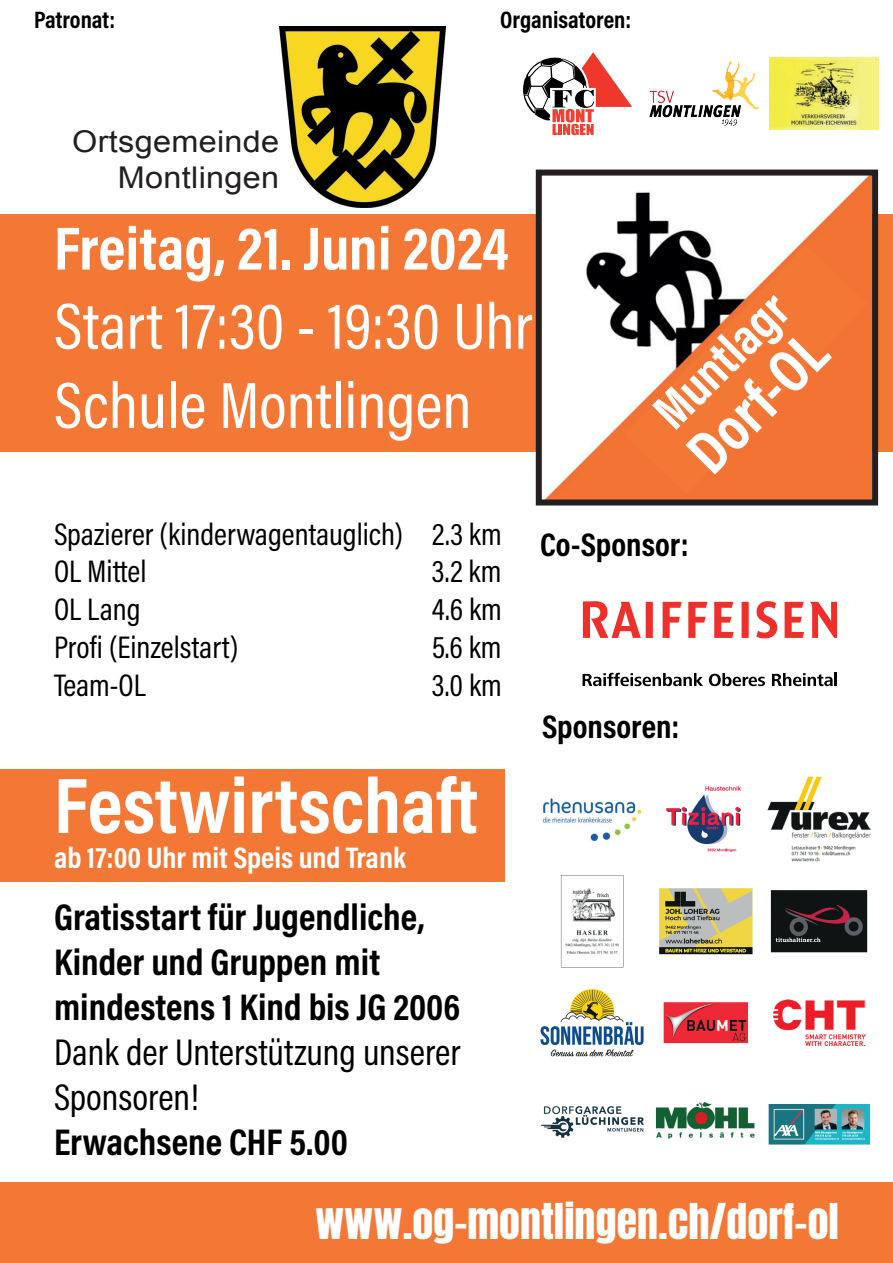
<style>
.page{position:relative;width:893px;height:1263px;background:#fff}
.page>*{position:absolute;margin:0;border:0;box-sizing:border-box;transform-origin:0 0}
.t1{font:700 79.5px "Acumin Pro Cond";color:#fff}
.t2{font:66px/79.2px "Acumin Pro Cond";color:#fff}
.t3{font:700 61.5px "Acumin Pro Cond";color:#fff}
.t4{font:700 51px "Acumin Pro Cond";color:#fff}
.t5{font:42px "Anton";color:#fff}
.t6{font:700 37.5px/45px "Acumin Pro Cond";color:#000001}
.t7{font:37.5px/45px "Acumin Pro Cond";color:#000001}
.t8{font:700 33px "Acumin Pro Cond";color:#000001}
.t9{font:31.5px/37.8px "Acumin Pro Cond";color:#000001}
.t10{font:700 30px "Acumin Pro Cond";color:#fff}
.t11{font:30px/36px "Arial";letter-spacing:.01em;color:#231f20;text-align:right;scale:1.08 1}
.t12{font:700 24px "Acumin Pro Cond";color:#000001}
</style>
<div class="page">
<div style="left:0;top:215px;width:893px;height:237px;background:#f37835"></div>
<img style="left:543px;top:177px;width:328px;height:321px">
<div style="left:536px;top:170px;width:342px;height:335px;border:6px solid #231f20"></div>
<div style="left:0;top:1182px;width:893px;height:81px;background:#f37835"></div>
<img style="left:279px;top:27px;width:166px;height:181px">
<img style="left:769px;top:58px;width:109px;height:71px">
<img style="left:649px;top:62px;width:109px;height:63px">
<svg style="left:523px;top:52px;width:109px;height:84px"></svg>
<div style="left:0;top:769px;width:504px;height:113px;background:#f37835"></div>
<svg style="left:583px;top:601px;width:254px;height:37px"></svg>
<svg style="left:582px;top:673px;width:121px;height:13px"></svg>
<svg style="left:709px;top:673px;width:56px;height:13px"></svg>
<svg style="left:772px;top:673px;width:65px;height:13px"></svg>
<img style="left:540px;top:776px;width:331px;height:369px">
<svg style="left:624px;top:244px;width:243px;height:250px"></svg>
<p class="t12" style="left:34px;top:4px;width:83px">Patronat:</p>
<p class="t12" style="left:500px;top:4px;width:132px">Organisatoren:</p>
<p class="t11" style="left:72px;top:123px;width:193px">Ortsgemeinde<br>Montlingen</p>
<h3 class="t3" style="left:54px;top:208px;width:456px">Freitag, 21. Juni 2024</h3>
<h2 class="t2" style="left:54px;top:285px;width:480px">Start 17:30 - 19:30 Uhr<br>Schule Montlingen</h2>
<h3 class="t4" style="left:638px;top:396px;width:169px;rotate:-45deg">Muntlagr</h3>
<h3 class="t3" style="left:669px;top:433px;width:171px;rotate:-45deg">Dorf-OL</h3>
<p class="t9" style="left:54px;top:514px;width:449px">Spazierer (kinderwagentauglich) 2.3 km<br>OL Mittel</p>
<p class="t9" style="left:432px;top:552px;width:71px">3.2 km</p>
<p class="t9" style="left:54px;top:590px;width:88px">OL Lang</p>
<p class="t9" style="left:432px;top:590px;width:71px">4.6 km</p>
<p class="t9" style="left:54px;top:628px;width:186px">Profi (Einzelstart)</p>
<p class="t9" style="left:432px;top:628px;width:71px">5.6 km</p>
<p class="t9" style="left:54px;top:665px;width:93px">Team-OL</p>
<p class="t9" style="left:432px;top:665px;width:71px">3.0 km</p>
<h1 class="t1" style="left:54px;top:753px;width:425px">Festwirtschaft</h1>
<p class="t10" style="left:54px;top:838px;width:353px">ab 17:00 Uhr mit Speis und Trank</p>
<p class="t6" style="left:54px;top:893px;width:408px">Gratisstart für Jugendliche,<br>Kinder und Gruppen mit mindestens 1 Kind bis JG 2006</p>
<p class="t7" style="left:54px;top:1029px;width:408px">Dank der Unterstützung unserer<br>Sponsoren!</p>
<p class="t6" style="left:54px;top:1118px;width:295px">Erwachsene CHF 5.00</p>
<p class="t8" style="left:540px;top:523px;width:150px">Co-Sponsor:</p>
<p class="t8" style="left:542px;top:704px;width:139px">Sponsoren:</p>
<h3 class="t5" style="left:315px;top:1199px;width:525px">www.og-montlingen.ch/dorf-ol</h3>
</div>
